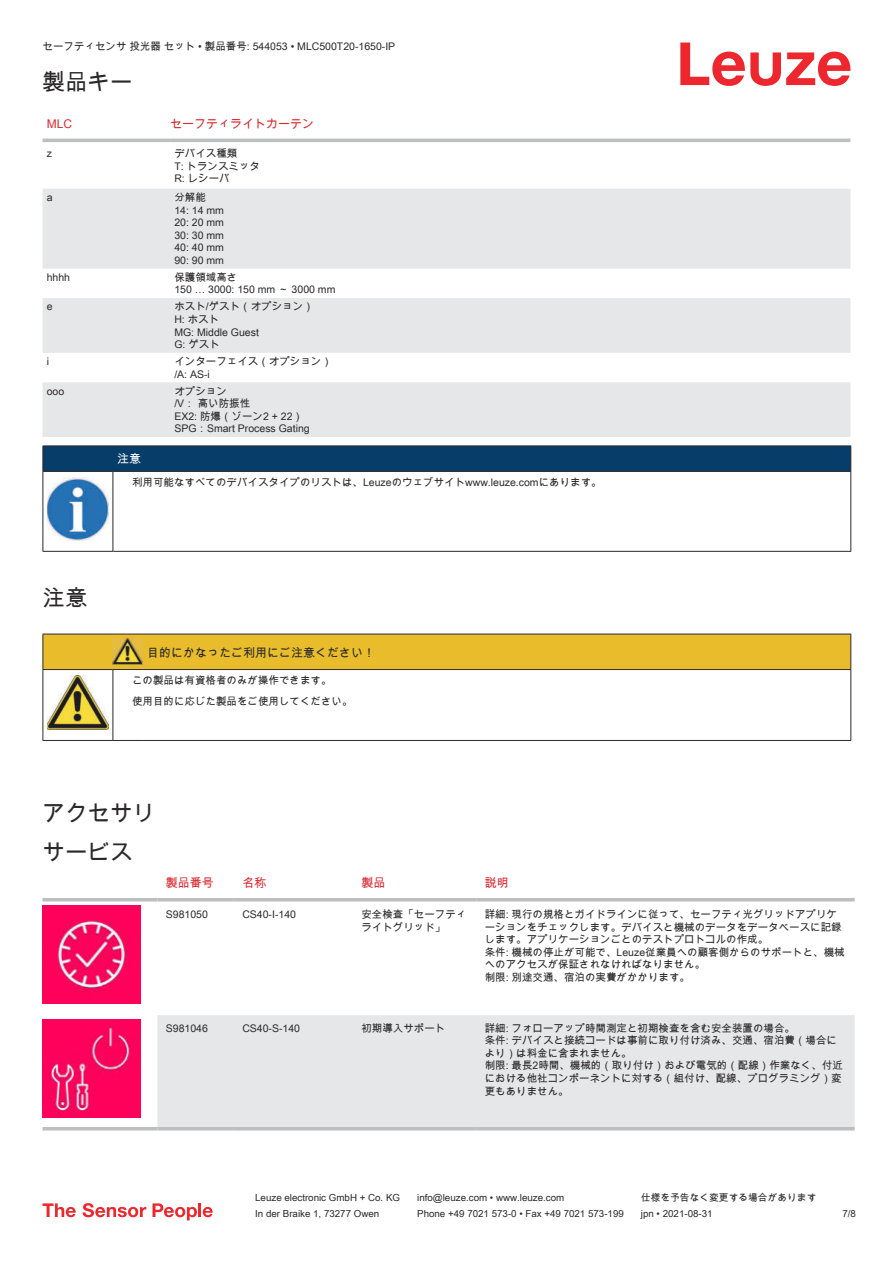
<style>
.page{position:relative;width:893px;height:1263px;background:#fff}
.page>*{position:absolute;margin:0;border:0;box-sizing:border-box;transform-origin:0 0}
.t1{font:22.5px/38.7px "Arial Unicode MS";color:#2b292a}
.t2{font:12px "Arial Unicode MS";color:#db2a30}
.t3{font:12px "Arial Unicode MS";color:#2b292a}
.t4{font:12px "Arial Unicode MS";color:#fff}
.t5{font:10.5px/12.6px "Arial Unicode MS";color:#2b292a}
.t6{font:9.75px "Arial Unicode MS";color:#2b292a}
</style>
<div class="page">
<svg style="left:680px;top:43px;width:170px;height:43px"></svg>
<svg style="left:43px;top:189px;width:807px;height:248px;fill:#e6e7e9"></svg>
<hr style="left:43px;top:139px;width:127px;height:3px;background:#bdbfc1">
<hr style="left:170px;top:139px;width:680px;height:3px;background:#bdbfc1">
<svg style="left:43px;top:901px;width:812px;height:230px"></svg>
<div style="left:157px;top:1015px;width:698px;height:112px;background:#e6e7e9"></div>
<hr style="left:43px;top:898px;width:114px;height:3px;background:#bdbfc1">
<hr style="left:157px;top:898px;width:77px;height:3px;background:#bdbfc1">
<hr style="left:234px;top:898px;width:119px;height:3px;background:#bdbfc1">
<hr style="left:353px;top:898px;width:123px;height:3px;background:#bdbfc1">
<hr style="left:476px;top:898px;width:379px;height:3px;background:#bdbfc1">
<hr style="left:43px;top:1127px;width:114px;height:3px;background:#bdbfc1">
<hr style="left:157px;top:1127px;width:77px;height:3px;background:#bdbfc1">
<hr style="left:234px;top:1127px;width:119px;height:3px;background:#bdbfc1">
<hr style="left:353px;top:1127px;width:123px;height:3px;background:#bdbfc1">
<hr style="left:476px;top:1127px;width:379px;height:3px;background:#bdbfc1">
<img style="left:43px;top:906px;width:97px;height:97px">
<img style="left:43px;top:1019px;width:97px;height:98px">
<svg style="left:43px;top:1203px;width:33px;height:14px"></svg>
<svg style="left:83px;top:1203px;width:63px;height:14px"></svg>
<svg style="left:153px;top:1203px;width:44px;height:17px"></svg>
<hr style="left:198px;top:1203px;width:3px;height:14px;background:#ed272d">
<svg style="left:203px;top:1207px;width:10px;height:10px"></svg>
<svg style="left:44px;top:472px;width:806px;height:79px"></svg>
<hr style="left:43px;top:445px;width:70px;height:1px;background:#2b292a">
<hr style="left:43px;top:471px;width:70px;height:1px;background:#2b292a">
<hr style="left:113px;top:445px;width:738px;height:1px;background:#2b292a">
<div style="left:43px;top:446px;width:808px;height:25px;background:#063d69"></div>
<hr style="left:113px;top:471px;width:738px;height:1px;background:#2b292a">
<hr style="left:43px;top:472px;width:1px;height:75px;background:#2b292a">
<hr style="left:113px;top:472px;width:1px;height:75px;background:#2b292a">
<hr style="left:850px;top:472px;width:1px;height:75px;background:#2b292a">
<hr style="left:43px;top:551px;width:70px;height:1px;background:#2b292a">
<hr style="left:113px;top:551px;width:738px;height:1px;background:#2b292a">
<img style="left:47px;top:478px;width:61px;height:63px">
<div style="left:115px;top:472px;width:734px;height:21px;background:#fff"></div>
<hr style="left:43px;top:670px;width:1px;height:66px;background:#2b292a">
<hr style="left:113px;top:670px;width:1px;height:66px;background:#2b292a">
<hr style="left:850px;top:670px;width:1px;height:66px;background:#2b292a">
<hr style="left:43px;top:740px;width:70px;height:1px;background:#2b292a">
<hr style="left:113px;top:740px;width:30px;height:1px;background:#2b292a">
<hr style="left:143px;top:740px;width:708px;height:1px;background:#2b292a">
<img style="left:47px;top:711px;width:61px;height:19px">
<svg style="left:43px;top:634px;width:808px;height:77px"></svg>
<p class="t5" style="left:43px;top:40px;width:354px">セーフティセンサ 投光器 セット • 製品番号: 544053 • MLC500T20-1650-IP</p>
<h1 class="t1" style="left:43px;top:62px;width:91px">製品キー</h1>
<p class="t2" style="left:47px;top:119px;width:27px">MLC</p>
<p class="t2" style="left:170px;top:115px;width:145px">セーフティライトカーテン</p>
<p class="t5" style="left:47px;top:148px;width:7px">z</p>
<p class="t5" style="left:174px;top:147px;width:87px">デバイス種類<br>T: トランスミッタ<br>R: レシーバ</p>
<p class="t5" style="left:47px;top:191px;width:7px">a</p>
<p class="t5" style="left:174px;top:191px;width:51px">分解能<br>14: 14 mm<br>20: 20 mm<br>30: 30 mm<br>40: 40 mm<br>90: 90 mm</p>
<p class="t5" style="left:47px;top:271px;width:25px">hhhh</p>
<p class="t5" style="left:174px;top:271px;width:163px">保護領域高さ<br>150 … 3000: 150 mm ～ 3000 mm</p>
<p class="t5" style="left:47px;top:301px;width:7px">e</p>
<p class="t5" style="left:174px;top:300px;width:141px">ホスト/ゲスト（オプション）<br>H: ホスト<br>MG: Middle Guest<br>G: ゲスト</p>
<p class="t5" style="left:47px;top:355px;width:4px">i</p>
<p class="t5" style="left:174px;top:355px;width:159px">インターフェイス（オプション）/A: AS-i</p>
<p class="t5" style="left:47px;top:384px;width:19px">ooo</p>
<p class="t5" style="left:174px;top:384px;width:137px">オプション<br>/V： 高い防振性<br>EX2: 防爆（ゾーン2 + 22）<br>SPG：Smart Process Gating</p>
<p class="t4" style="left:117px;top:450px;width:25px">注意</p>
<p class="t5" style="left:132px;top:476px;width:471px">利用可能なすべてのデバイスタイプのリストは、Leuzeのウェブサイトwww.leuze.comにあります。</p>
<h1 class="t1" style="left:43px;top:578px;width:46px">注意</h1>
<p class="t3" style="left:147px;top:644px;width:229px">目的にかなったご利用にご注意ください！</p>
<p class="t5" style="left:132px;top:670px;width:222px;line-height:20.2px">この製品は有資格者のみが操作できます。<br>使用目的に応じた製品をご使用してください。</p>
<h1 class="t1" style="left:43px;top:793px;width:114px">アクセサリサービス</h1>
<p class="t2" style="left:166px;top:874px;width:49px">製品番号</p>
<p class="t2" style="left:242px;top:874px;width:25px">名称</p>
<p class="t2" style="left:361px;top:874px;width:25px">製品</p>
<p class="t2" style="left:485px;top:874px;width:25px">説明</p>
<p class="t5" style="left:166px;top:908px;width:44px">S981050</p>
<p class="t5" style="left:242px;top:908px;width:55px">CS40-I-140</p>
<p class="t5" style="left:361px;top:908px;width:106px">安全検査「セーフティライトグリッド」</p>
<p class="t5" style="left:485px;top:908px;width:361px">詳細: 現行の規格とガイドラインに従って、セーフティ光グリッドアプリケーショ ンをチェックします。デバイスと機械のデータをデータベースに記録します 。アプリケーションごとのテストプロトコルの作成。<br>条件: 機械の停止が可能で、Leuze従業員への顧客側からのサポートと、機械への アクセスが保証されなければなりません。<br>制限: 別途交通、宿泊の実費がかかります。</p>
<p class="t5" style="left:166px;top:1021px;width:44px">S981046</p>
<p class="t5" style="left:242px;top:1021px;width:59px">CS40-S-140</p>
<p class="t5" style="left:361px;top:1021px;width:85px">初期導入サポート</p>
<p class="t5" style="left:485px;top:1021px;width:360px">詳細: フォローアップ時間測定と初期検査を含む安全装置の場合。<br>条件: デバイスと接続コードは事前に取り付け済み、交通、宿泊費（場合により） は料金に含まれません。<br>制限: 最長2時間、機械的（取り付け）および電気的（配線）作業なく、付近にお ける他社コンポーネントに対する（組付け、配線、プログラミング）変更も ありません。</p>
<p class="t6" style="left:255px;top:1191px;width:146px">Leuze electronic GmbH + Co. KG</p>
<p class="t6" style="left:417px;top:1191px;width:149px">info@leuze.com • www.leuze.com</p>
<p class="t6" style="left:641px;top:1191px;width:177px">仕様を予告なく変更する場合があります</p>
<p class="t6" style="left:255px;top:1206px;width:126px">In der Braike 1, 73277 Owen</p>
<p class="t6" style="left:417px;top:1206px;width:208px">Phone +49 7021 573-0 • Fax +49 7021 573-199</p>
<p class="t6" style="left:641px;top:1206px;width:73px">jpn • 2021-08-31</p>
<p class="t6" style="left:842px;top:1206px;width:15px">7 /8</p>
</div>
